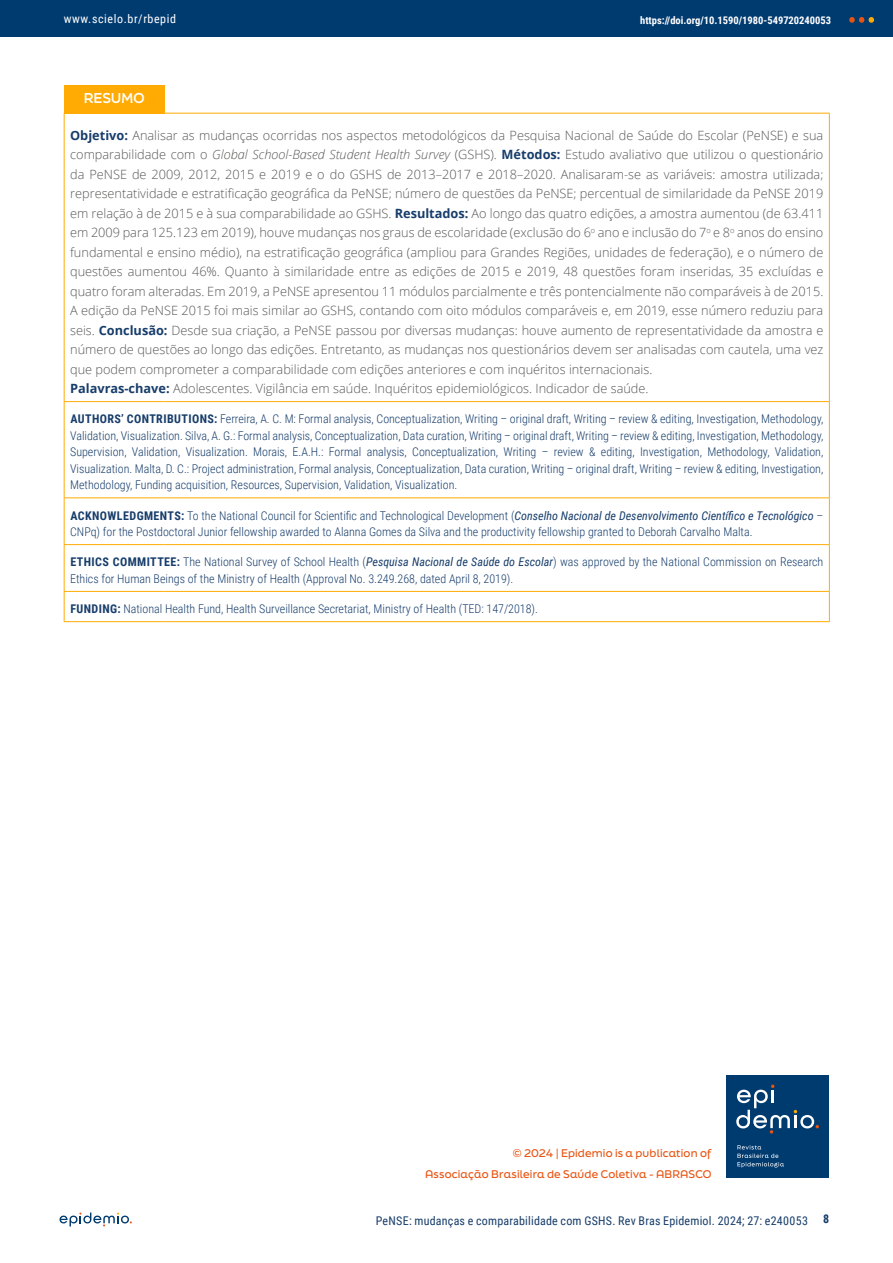
<style>
.page{position:relative;width:893px;height:1263px;background:#fff}
.page>*{position:absolute;margin:0;border:0;box-sizing:border-box;transform-origin:0 0}
.t1{font:700 13.5px "Final Six";letter-spacing:-.01em;color:#fff}
.t2{font:300 12.75px/19.5px "Open Sans";color:#575756}
.t3{font:300 12px/16.5px "Roboto Condensed";color:#173d6b}
.t4{font:12px "Roboto Condensed";letter-spacing:.015em;color:#173d6b}
.t5{font:12px "Roboto Condensed";letter-spacing:.05em;color:#fff}
.t6{font:700 12px "Roboto Condensed";color:#173d6b}
.t7{font:500 10.5px/21px "Final Six";letter-spacing:.015em;color:#e85412;text-align:right}
.t8{font:700 10.5px "Roboto Condensed";color:#fff}
.s1{font-weight:700;color:#173d6b}
.s2{font-style:italic}
.s3{font-weight:700}
.s4{font-weight:400;font-style:italic}
</style>
<div class="page">
<div style="left:0;top:0;width:893px;height:36px;background:#003b70"></div>
<svg style="left:849px;top:17px;width:25px;height:6px"></svg>
<svg style="left:60px;top:1212px;width:72px;height:14px"></svg>
<div style="left:726px;top:1075px;width:103px;height:103px;background:#003b70"></div>
<svg style="left:737px;top:1145px;width:47px;height:22px"></svg>
<svg style="left:736px;top:1084px;width:83px;height:49px"></svg>
<div style="left:64px;top:85px;width:100px;height:28px;background:#ffab03"></div>
<hr style="left:829px;top:114px;width:1px;height:287px;background:#ffab03">
<hr style="left:829px;top:498px;width:1px;height:46px;background:#ffab03">
<hr style="left:829px;top:545px;width:1px;height:46px;background:#ffab03">
<svg style="left:829px;top:592px;width:1px;height:29px"></svg>
<hr style="left:829px;top:402px;width:1px;height:95px;background:#ffab03">
<hr style="left:64px;top:402px;width:1px;height:95px;background:#ffab03">
<hr style="left:64px;top:497px;width:100px;height:1px;background:#ffab03">
<hr style="left:164px;top:497px;width:666px;height:1px;background:#ffab03">
<hr style="left:64px;top:498px;width:1px;height:46px;background:#ffab03">
<hr style="left:64px;top:545px;width:1px;height:46px;background:#ffab03">
<svg style="left:64px;top:592px;width:1px;height:29px"></svg>
<hr style="left:64px;top:544px;width:100px;height:1px;background:#ffab03">
<hr style="left:164px;top:544px;width:666px;height:1px;background:#ffab03">
<hr style="left:64px;top:591px;width:100px;height:1px;background:#ffab03">
<hr style="left:164px;top:591px;width:666px;height:1px;background:#ffab03">
<hr style="left:64px;top:621px;width:100px;height:1px;background:#ffab03">
<hr style="left:164px;top:621px;width:666px;height:1px;background:#ffab03">
<hr style="left:64px;top:113px;width:100px;height:1px;background:#ffab03">
<hr style="left:64px;top:114px;width:1px;height:287px;background:#ffab03">
<hr style="left:164px;top:113px;width:666px;height:1px;background:#ffab03">
<hr style="left:64px;top:401px;width:100px;height:1px;background:#ffab03">
<hr style="left:164px;top:401px;width:666px;height:1px;background:#ffab03">
<p class="t5" style="left:64px;top:10px;width:114px">www.scielo.br/rbepid</p>
<p class="t8" style="left:640px;top:12px;width:192px">https://doi.org/10.1590/1980-549720240053</p>
<p class="t1" style="left:84px;top:88px;width:62px">RESUMO</p>
<p class="t2" style="left:70px;top:125px;width:755px"><span class="s1">Objetivo:</span> Analisar as mudanças ocorridas nos aspectos metodológicos da Pesquisa Nacional de Saúde do Escolar (PeNSE) e sua comparabilidade com o <span class="s2">Global School-Based Student Health Survey</span> (GSHS). <span class="s1">Métodos:</span> Estudo avaliativo que utilizou o questionário da PeNSE de 2009, 2012, 2015 e 2019 e o do GSHS de 2013–2017 e 2018–2020. Analisaram-se as variáveis: amostra utilizada; representatividade e estratificação geográfica da PeNSE; número de questões da PeNSE; percentual de similaridade da PeNSE 2019 em relação à de 2015 e à sua comparabilidade ao GSHS. <span class="s1">Resultados:</span> Ao longo das quatro edições, a amostra aumentou (de 63.411 em 2009 para 125.123 em 2019), houve mudanças nos graus de escolaridade (exclusão do 6<sup>o</sup> ano e inclusão do 7<sup>o</sup> e 8<sup>o</sup> anos do ensino fundamental e ensino médio), na estratificação geográfica (ampliou para Grandes Regiões, unidades de federação), e o número de questões aumentou 46%. Quanto à similaridade entre as edições de 2015 e 2019, 48 questões foram inseridas, 35 excluídas e quatro foram alteradas. Em 2019, a PeNSE apresentou 11 módulos parcialmente e três pontencialmente não comparáveis à de 2015.<br>A edição da PeNSE 2015 foi mais similar ao GSHS, contando com oito módulos comparáveis e, em 2019, esse número reduziu para seis. <span class="s1">Conclusão:</span> Desde sua criação, a PeNSE passou por diversas mudanças: houve aumento de representatividade da amostra e número de questões ao longo das edições. Entretanto, as mudanças nos questionários devem ser analisadas com cautela, uma vez que podem comprometer a comparabilidade com edições anteriores e com inquéritos internacionais.<br><span class="s1">Palavras-chave:</span> Adolescentes. Vigilância em saúde. Inquéritos epidemiológicos. Indicador de saúde.</p>
<p class="t3" style="left:70px;top:410px;width:755px;text-align:justify"><span class="s3">AUTHORS’ CONTRIBUTIONS:</span> Ferreira, A. C. M: Formal analysis, Conceptualization, Writing – original draft, Writing – review &amp; editing, Investigation, Methodology, Validation, Visualization. Silva, A. G.: Formal analysis, Conceptualization, Data curation, Writing – original draft, Writing – review &amp; editing, Investigation, Methodology, Supervision, Validation, Visualization. Morais, E.A.H.: Formal analysis, Conceptualization, Writing – review &amp; editing, Investigation, Methodology, Validation, Visualization. Malta, D. C.: Project administration, Formal analysis, Conceptualization, Data curation, Writing – original draft, Writing – review &amp; editing, Investigation, Methodology, Funding acquisition, Resources, Supervision, Validation, Visualization.</p>
<p class="t3" style="left:70px;top:507px;width:755px"><span class="s3">ACKNOWLEDGMENTS:</span> To the National Council for Scientific and Technological Development (<span class="s4">Conselho Nacional de Desenvolvimento Científico e Tecnológico</span> –<br>CNPq) for the Postdoctoral Junior fellowship awarded to Alanna Gomes da Silva and the productivity fellowship granted to Deborah Carvalho Malta.</p>
<p class="t3" style="left:70px;top:553px;width:755px"><span class="s3">ETHICS COMMITTEE:</span> The National Survey of School Health (<span class="s4">Pesquisa Nacional de Saúde do Escolar</span>) was approved by the National Commission on Research<br>Ethics for Human Beings of the Ministry of Health (Approval No. 3.249.268, dated April 8, 2019).</p>
<p class="t3" style="left:70px;top:600px;width:469px"><span class="s3">FUNDING:</span> National Health Fund, Health Surveillance Secretariat, Ministry of Health (TED: 147/2018).</p>
<p class="t7" style="left:425px;top:1142px;width:288px">© 2024 | Epidemio is a publication of<br>Associação Brasileira de Saúde Coletiva - ABRASCO</p>
<p class="t4" style="left:376px;top:1212px;width:434px">PeNSE: mudanças e comparabilidade com GSHS. Rev Bras Epidemiol. 2024; 27: e240053</p>
<p class="t6" style="left:823px;top:1211px;width:8px">8</p>
</div>
